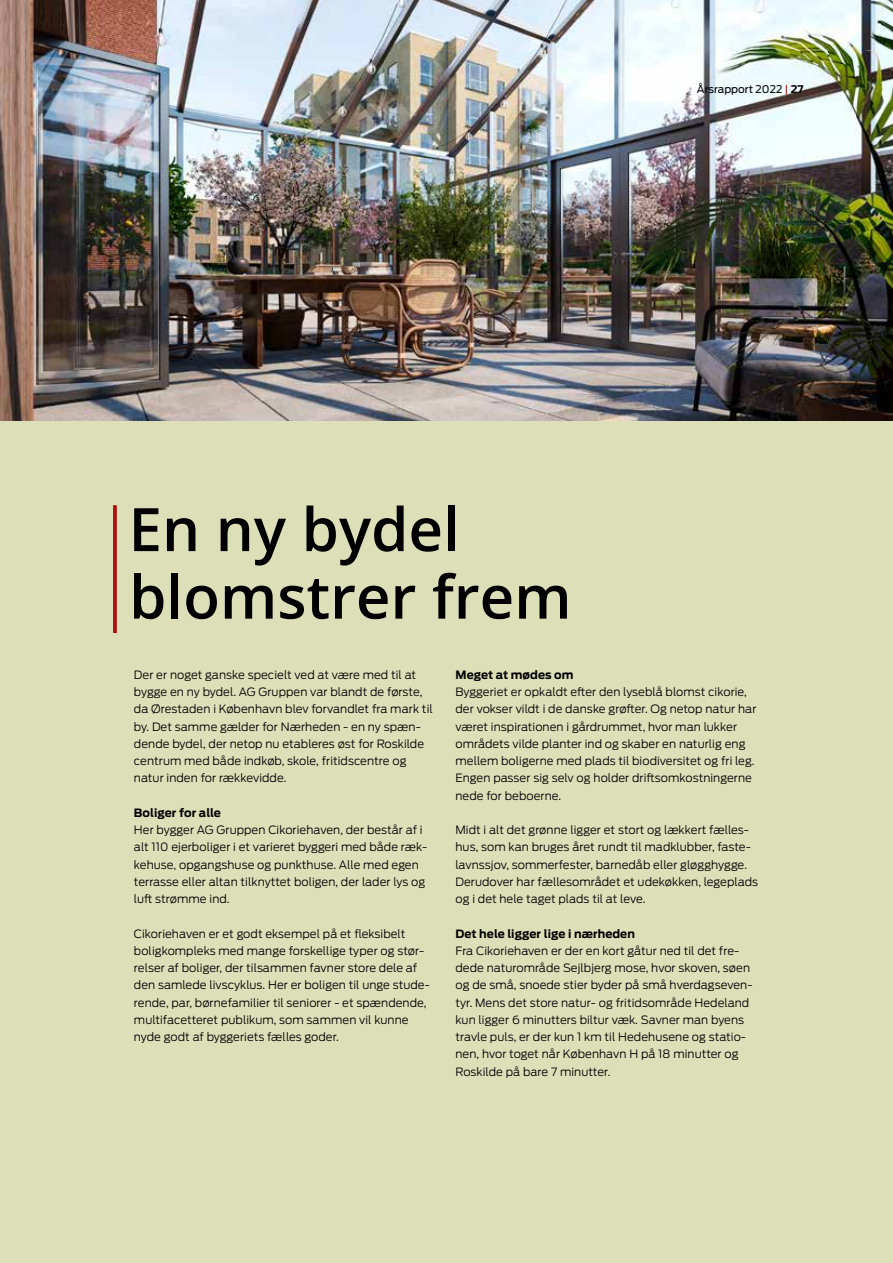
<style>
.page{position:relative;width:893px;height:1263px;background:#dddfb9}
.page>*{position:absolute;margin:0;border:0;box-sizing:border-box;transform-origin:0 0}
.t1{font:600 60px/67.5px "Open Sans";color:#000}
.t2{font:300 11.4px/17.2px "Antenna";letter-spacing:.005em;color:#000}
.t3{font:700 11.4px "Antenna";letter-spacing:.005em;color:#000}
.t4{font:10.5px "Antenna";color:#000}
.s1{color:#ae0e0a}
.s2{font-weight:700}
</style>
<div class="page">
<img style="left:0;top:0;width:893px;height:421px">
<svg style="left:113px;top:505px;width:4px;height:128px"></svg>
<p class="t4" style="left:697px;top:82px;width:108px">Årsrapport 2022 <span class="s1">|</span> <span class="s2">27</span></p>
<h1 class="t1" style="left:129px;top:494px;width:445px">En ny bydel blomstrer frem</h1>
<p class="t2" style="left:134px;top:666px;width:300px">Der er noget ganske specielt ved at være med til at bygge en ny bydel. AG Gruppen var blandt de første, da Ørestaden i København blev forvandlet fra mark til by. Det samme gælder for Nærheden - en ny spæn&shy;dende bydel, der netop nu etableres øst for Roskilde centrum med både indkøb, skole, fritidscentre og natur inden for rækkevidde.</p>
<p class="t3" style="left:134px;top:805px;width:89px">Boliger for alle</p>
<p class="t2" style="left:134px;top:821px;width:295px">Her bygger AG Gruppen Cikoriehaven, der består af i alt 110 ejerboliger i et varieret byggeri med både ræk&shy;kehuse, opgangshuse og punkthuse. Alle med egen terrasse eller altan tilknyttet boligen, der lader lys og luft strømme ind.</p>
<p class="t2" style="left:134px;top:924px;width:297px">Cikoriehaven er et godt eksempel på et fleksibelt boligkompleks med mange forskellige typer og stør&shy;relser af boliger, der tilsammen favner store dele af den samlede livscyklus. Her er boligen til unge stude&shy;rende, par, børnefamilier til seniorer - et spændende, multifacetteret publikum, som sammen vil kunne nyde godt af byggeriets fælles goder.</p>
<p class="t3" style="left:455px;top:667px;width:120px">Meget at mødes om</p>
<p class="t2" style="left:455px;top:683px;width:302px">Byggeriet er opkaldt efter den lyseblå blomst cikorie, der vokser vildt i de danske grøfter. Og netop natur har været inspirationen i gårdrummet, hvor man lukker områdets vilde planter ind og skaber en naturlig eng mellem boligerne med plads til biodiversitet og fri leg.<br>Engen passer sig selv og holder driftsomkostningerne nede for beboerne.</p>
<p class="t2" style="left:455px;top:821px;width:304px">Midt i alt det grønne ligger et stort og lækkert fælles&shy;hus, som kan bruges året rundt til madklubber, faste&shy;lavnssjov, sommerfester, barnedåb eller gløgghygge.<br>Derudover har fællesområdet et udekøkken, legeplads og i det hele taget plads til at leve.</p>
<p class="t3" style="left:455px;top:925px;width:181px">Det hele ligger lige i nærheden</p>
<p class="t2" style="left:455px;top:942px;width:298px">Fra Cikoriehaven er der en kort gåtur ned til det fre&shy;dede naturområde Sejlbjerg mose, hvor skoven, søen og de små, snoede stier byder på små hverdagseven&shy;tyr. Mens det store natur- og fritidsområde Hedeland kun ligger 6 minutters biltur væk. Savner man byens travle puls, er der kun 1 km til Hedehusene og statio&shy;nen, hvor toget når København H på 18 minutter og Roskilde på bare 7 minutter.</p>
</div>
